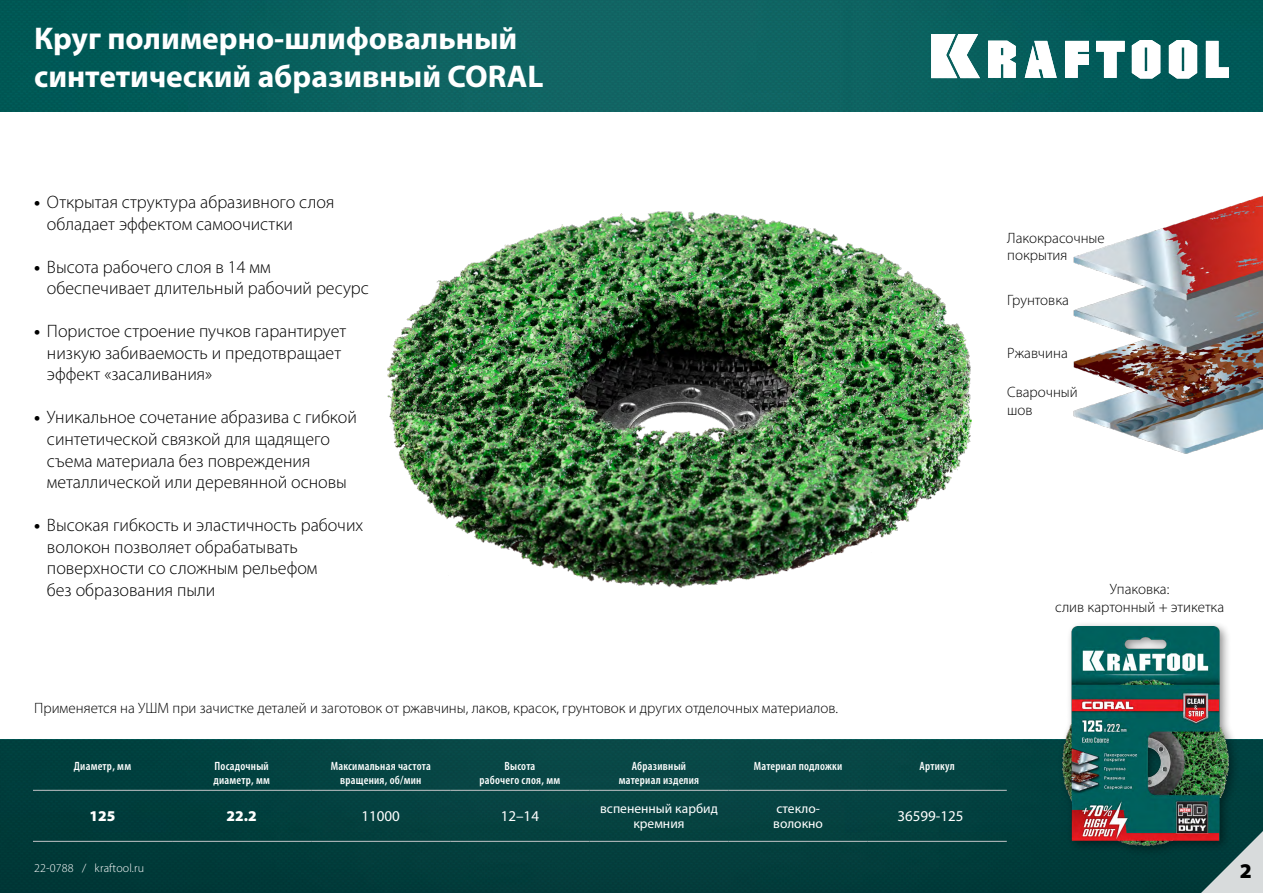
<style>
.page{position:relative;width:1263px;height:893px;background:#fff}
.page>*{position:absolute;margin:0;border:0;box-sizing:border-box;transform-origin:0 0}
.t1{font:700 31.5px/37.8px "Myriad Pro";color:#fff}
.t2{font:900 21px "Myriad Pro";color:#000}
.t3{font:300 18px/21.6px "Myriad Pro";color:#000}
.t4{font:300 15px/18px "Myriad Pro";color:#000}
.t5{font:15px "Myriad Pro";color:#fff}
.t6{font:900 15px "Myriad Pro";color:#fff}
.t7{font:13.5px/15px "Myriad Pro";color:#fff;text-align:center}
.t8{font:600 condensed 12px/13.5px "Myriad Pro";letter-spacing:.02em;color:#fff;text-align:center}
.t9{font:300 12px "Myriad Pro";letter-spacing:.01em;color:#fff}
.s1{font-weight:700}
</style>
<div class="page">
<img style="left:388px;top:211px;width:583px;height:376px">
<div style="left:0;top:740px;width:1263px;height:153px;background:#03403e"></div>
<div style="left:1057px;top:620px;width:183px;height:238px;background:#000;opacity:.45"></div>
<img style="left:1062px;top:626px;width:167px;height:220px">
<img style="left:1073px;top:196px;width:190px;height:258px">
<hr style="left:33px;top:790px;width:139px;height:1px;background:#c3c5c8">
<hr style="left:172px;top:790px;width:139px;height:1px;background:#c3c5c8">
<hr style="left:311px;top:790px;width:139px;height:1px;background:#c3c5c8">
<hr style="left:450px;top:790px;width:139px;height:1px;background:#c3c5c8">
<hr style="left:589px;top:790px;width:139px;height:1px;background:#c3c5c8">
<hr style="left:728px;top:790px;width:140px;height:1px;background:#c3c5c8">
<hr style="left:868px;top:790px;width:139px;height:1px;background:#c3c5c8">
<hr style="left:33px;top:841px;width:139px;height:1px;background:#c3c5c8">
<hr style="left:172px;top:841px;width:139px;height:1px;background:#c3c5c8">
<hr style="left:311px;top:841px;width:139px;height:1px;background:#c3c5c8">
<hr style="left:450px;top:841px;width:139px;height:1px;background:#c3c5c8">
<hr style="left:589px;top:841px;width:139px;height:1px;background:#c3c5c8">
<hr style="left:728px;top:841px;width:140px;height:1px;background:#c3c5c8">
<hr style="left:868px;top:841px;width:139px;height:1px;background:#c3c5c8">
<img style="left:0;top:0;width:1263px;height:111px">
<svg style="left:1025px;top:41px;width:32px;height:37px"></svg>
<svg style="left:1065px;top:41px;width:24px;height:37px"></svg>
<svg style="left:1096px;top:41px;width:29px;height:37px"></svg>
<svg style="left:1206px;top:41px;width:23px;height:37px"></svg>
<svg style="left:988px;top:41px;width:28px;height:37px"></svg>
<svg style="left:1132px;top:40px;width:28px;height:39px"></svg>
<svg style="left:1169px;top:40px;width:28px;height:39px"></svg>
<svg style="left:931px;top:34px;width:49px;height:44px"></svg>
<svg style="left:1201px;top:831px;width:62px;height:62px"></svg>
<h1 class="t1" style="left:34px;top:19px;width:511px">Круг полимерно-шлифовальный синтетический абразивный CORAL</h1>
<p class="t3" style="left:47px;top:191px;width:289px;text-indent:-13px"><span class="s1">•</span> Открытая структура абразивного слоя обладает эффектом самоочистки</p>
<p class="t3" style="left:47px;top:256px;width:323px;text-indent:-13px"><span class="s1">•</span> Высота рабочего слоя в 14 мм обеспечивает длительный рабочий ресурс</p>
<p class="t3" style="left:47px;top:320px;width:301px;text-indent:-13px"><span class="s1">•</span> Пористое строение пучков гарантирует низкую забиваемость и предотвращает эффект «засаливания»</p>
<p class="t3" style="left:47px;top:406px;width:311px;text-indent:-13px"><span class="s1">•</span> Уникальное сочетание абразива с гибкой синтетической связкой для щадящего съема материала без повреждения металлической или деревянной основы</p>
<p class="t3" style="left:47px;top:514px;width:318px;text-indent:-13px"><span class="s1">•</span> Высокая гибкость и эластичность рабочих волокон позволяет обрабатывать поверхности со сложным рельефом<br>без образования пыли</p>
<p class="t4" style="left:34px;top:699px;width:805px">Применяется на УШМ при зачистке деталей и заготовок от ржавчины, лаков, красок, грунтовок и других отделочных материалов.</p>
<p class="t8" style="left:74px;top:760px;width:59px">Диаметр, мм</p>
<p class="t8" style="left:213px;top:760px;width:58px;text-align:left">Посадочный диаметр, мм</p>
<p class="t8" style="left:331px;top:760px;width:102px">Максимальная частота вращения, об/мин</p>
<p class="t8" style="left:479px;top:760px;width:82px">Высота<br>рабочего слоя, мм</p>
<p class="t8" style="left:619px;top:760px;width:82px">Абразивный материал изделия</p>
<p class="t8" style="left:754px;top:760px;width:90px">Материал подложки</p>
<p class="t8" style="left:920px;top:760px;width:37px">Артикул</p>
<p class="t6" style="left:90px;top:806px;width:27px">125</p>
<p class="t6" style="left:227px;top:806px;width:32px">22.2</p>
<p class="t5" style="left:361px;top:807px;width:40px">11000</p>
<p class="t5" style="left:501px;top:807px;width:40px">12–14</p>
<p class="t7" style="left:600px;top:801px;width:119px">вспененный карбид кремния</p>
<p class="t7" style="left:773px;top:801px;width:51px;text-align:left">стекло&shy;волокно</p>
<p class="t5" style="left:897px;top:807px;width:68px">36599-125</p>
<p class="t9" style="left:34px;top:861px;width:111px">22-0788 / kraftool.ru</p>
<p class="t4" style="left:1007px;top:230px;width:99px;line-height:16.5px">Лакокрасочные покрытия</p>
<p class="t4" style="left:1007px;top:291px;width:63px">Грунтовка</p>
<p class="t4" style="left:1007px;top:343px;width:62px">Ржавчина</p>
<p class="t4" style="left:1007px;top:383px;width:72px">Сварочный шов</p>
<p class="t4" style="left:1055px;top:580px;width:171px;text-align:center">Упаковка:<br>слив картонный + этикетка</p>
<p class="t2" style="left:1240px;top:856px;width:14px">2</p>
</div>
